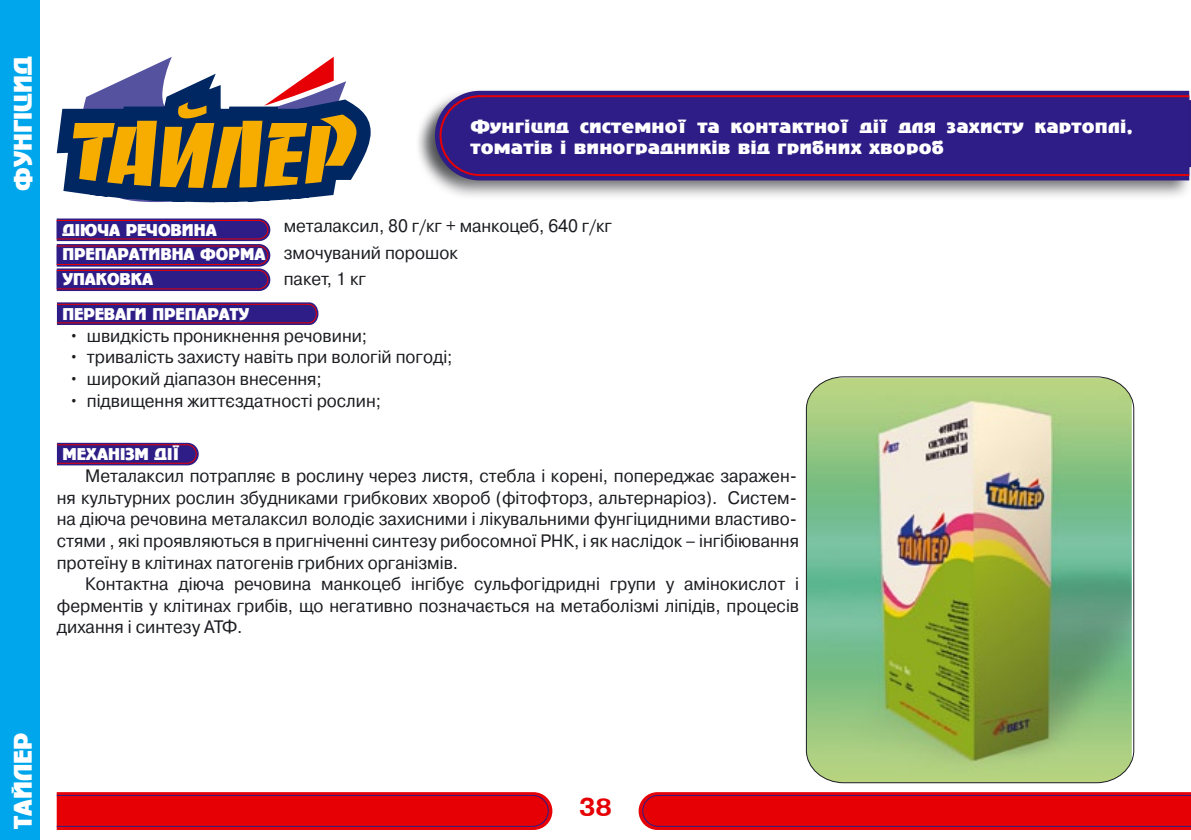
<style>
.page{position:relative;width:1191px;height:840px;background:#fff}
.page>*{position:absolute;margin:0;border:0;box-sizing:border-box;transform-origin:0 0}
.t1{font:700 24px "Adver Gothic";color:#fff;scale:.9 1}
.t2{font:700 24px "Pragmatica";color:#e60005}
.t3{font:18px/21.6px "Pragmatica C";color:#1b1c20;text-align:justify;scale:.95 1}
.t4{font:700 18px/21.6px "Adver Gothic";letter-spacing:.01em;color:#fff}
.t5{font:700 16px/24.8px "Adver Gothic";color:#fff;scale:.9 1}
</style>
<div class="page">
<svg style="left:56px;top:218px;width:214px;height:73px;background:#4e2d85"></svg>
<svg style="left:56px;top:792px;width:496px;height:37px;background:#dc050f"></svg>
<svg style="left:638px;top:792px;width:553px;height:37px;background:#dc040e"></svg>
<svg style="left:56px;top:302px;width:262px;height:23px;background:#43207d"></svg>
<div style="left:0;top:0;width:40px;height:839px;background:#00a6eb"></div>
<svg style="left:57px;top:106px;width:313px;height:87px"></svg>
<svg style="left:73px;top:57px;width:283px;height:145px"></svg>
<img style="left:805px;top:376px;width:329px;height:407px">
<svg style="left:56px;top:442px;width:143px;height:23px;background:#4a2781"></svg>
<div style="left:414px;top:87px;width:777px;height:113px;background:#1b1c20;opacity:.53"></div>
<svg style="left:435px;top:91px;width:754px;height:89px;background:#39298a"></svg>
<svg style="left:438px;top:94px;width:753px;height:83px;background:#381c7f"></svg>
<h1 class="t1" style="left:10px;top:190px;width:150px;rotate:-90deg">ФУНГІЦИД</h1>
<h1 class="t1" style="left:10px;top:181px;width:69px;rotate:-90deg">ГЕРБ</h1>
<p class="t4" style="left:470px;top:116px;width:663px">Фунгіцид системної та контактної дії для захисту картоплі, томатів і виноградників від грибних хвороб</p>
<p class="t5" style="left:62px;top:217px;width:173px">Діюча речовина<br>ПРЕПАРА</p>
<p class="t5" style="left:140px;top:242px;width:24px">ТИВНА</p>
<p class="t5" style="left:200px;top:242px;width:74px">ФОРМА</p>
<p class="t5" style="left:62px;top:267px;width:102px">Упаковка</p>
<p class="t3" style="left:284px;top:213px;width:347px;line-height:26.2px;text-align:left">металаксил, 80 г/кг + манкоцеб, 640 г/кг змочуваний порошок<br>пакет, 1 кг</p>
<p class="t5" style="left:63px;top:302px;width:198px">Переваги препарату</p>
<p class="t3" style="left:69px;top:325px;width:316px">• швидкість проникнення речовини;</p>
<p class="t3" style="left:69px;top:346px;width:405px">• тривалість захисту навіть при вологій погоді;</p>
<p class="t3" style="left:69px;top:368px;width:268px">• широкий діапазон внесення;</p>
<p class="t3" style="left:69px;top:389px;width:330px">• підвищення життєздатності рослин;</p>
<p class="t5" style="left:63px;top:442px;width:131px">механізм дії</p>
<p class="t3" style="left:57px;top:465px;width:783px;text-indent:28px">Металаксил потрапляє в рослину через листя, стебла і корені, попереджає заражен&shy;ня культурних рослин збудниками грибкових хвороб (фітофторз, альтернаріоз). Систем&shy;на діюча речовина металаксил володіє захисними і лікувальними фунгіцидними властиво&shy;стями , які проявляються в пригніченні синтезу рибосомної РНК, і як наслідок – інгібіювання протеїну в клітинах патогенів грибних організмів.</p>
<p class="t3" style="left:57px;top:573px;width:783px;text-indent:28px">Контактна діюча речовина манкоцеб інгібує сульфогідридні групи у амінокислот і ферментів у клітинах грибів, що негативно позначається на метаболізмі ліпідів, процесів дихання і синтезу АТФ.</p>
<h1 class="t1" style="left:10px;top:828px;width:131px;rotate:-90deg">джаггер</h1>
<h1 class="t1" style="left:10px;top:828px;width:108px;rotate:-90deg">Тайлер</h1>
<h1 class="t2" style="left:579px;top:793px;width:34px">38</h1>
</div>
